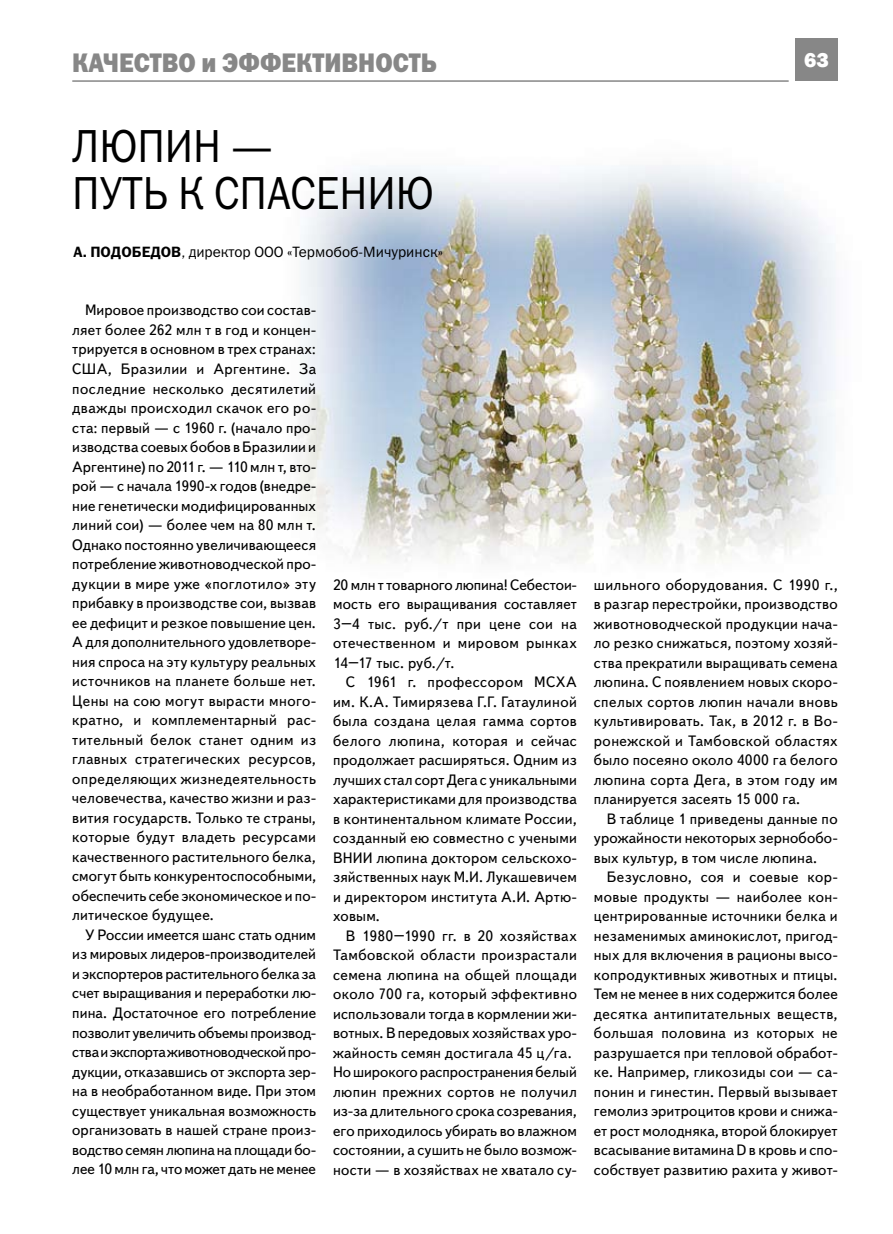
<style>
.page{position:relative;width:893px;height:1234px;background:#fff}
.page>*{position:absolute;margin:0;border:0;box-sizing:border-box;transform-origin:0 0}
.t1{font:46.5px/46.5px "Franklin Gothic Book C";color:#000;scale:.9 1}
.t2{font:27px "Franklin Gothic Heavy C";color:#878787;scale:.9 1}
.t3{font:800 21px "Franklin Gothic";color:#fff}
.t4{font:15px/19.5px "Text Book C";letter-spacing:.015em;color:#000;text-align:justify}
.t5{font:15px "Franklin Gothic Book C";color:#000}
.s1{font-family:"Franklin Gothic Demi C"}
</style>
<div class="page">
<div style="left:795px;top:39px;width:43px;height:42px;background:#878787"></div>
<hr style="left:72px;top:80px;width:717px;height:2px;background:#878787">
<img style="left:297px;top:165px;width:539px;height:398px">
<h2 class="t2" style="left:72px;top:47px;width:407px">качество и эффективность</h2>
<h3 class="t3" style="left:804px;top:47px;width:26px">63</h3>
<h1 class="t1" style="left:72px;top:122px;width:331px">ЛЮПИН — путь к спасению</h1>
<p class="t5" style="left:74px;top:244px;width:371px"><span class="s1">А. ПОДОБЕДОВ</span>, директор ООО «Термобоб-Мичуринск»</p>
<p class="t4" style="left:72px;top:301px;width:245px;text-indent:13px">Мировое производство сои состав&shy;ляет более 262 млн т в год и концен&shy;трируется в основном в трех странах:<br>США, Бразилии и Аргентине. За последние несколько десятилетий дважды происходил скачок его ро&shy;ста: первый — с 1960 г. (начало про&shy;изводства соевых бобов в Бразилии и Аргентине) по 2011 г. — 110 млн т, вто&shy;рой — с начала 1990-х годов (внедре&shy;ние генетически модифицированных линий сои) — более чем на 80 млн т.<br>Однако постоянно увеличивающееся потребление животноводческой про&shy;дукции в мире уже «поглотило» эту прибавку в производстве сои, вызвав ее дефицит и резкое повышение цен.<br>А для дополнительного удовлетворе&shy;ния спроса на эту культуру реальных источников на планете больше нет.<br>Цены на сою могут вырасти много&shy;кратно, и комплементарный рас&shy;тительный белок станет одним из главных стратегических ресурсов, определяющих жизнедеятельность человечества, качество жизни и раз&shy;вития государств. Только те страны, которые будут владеть ресурсами качественного растительного белка, смогут быть конкурентоспособными, обеспечить себе экономическое и по&shy;литическое будущее.</p>
<p class="t4" style="left:72px;top:925px;width:245px;text-indent:13px">У России имеется шанс стать одним из мировых лидеров-производителей и экспортеров растительного белка за счет выращивания и переработки лю&shy;пина. Достаточное его потребление позволит увеличить объемы производ&shy;ства и экспорта животноводческой про&shy;дукции, отказавшись от экспорта зер&shy;на в необработанном виде. При этом существует уникальная возможность организовать в нашей стране произ&shy;водство семян люпина на площади бо&shy;лее 10 млн га, что может дать не менее</p>
<p class="t4" style="left:333px;top:574px;width:245px">20 млн т товарного люпина! Себестои&shy;мость его выращивания составляет 3–4 тыс. руб./т при цене сои на отечественном и мировом рынках 14–17 тыс. руб./т.</p>
<p class="t4" style="left:333px;top:672px;width:245px;text-indent:13px">С 1961 г. профессором МСХА им. К.А. Тимирязева Г.Г. Гатаулиной была создана целая гамма сортов белого люпина, которая и сейчас продолжает расширяться. Одним из лучших стал сорт Дега с уникальными характеристиками для производства в континентальном климате России, созданный ею совместно с учеными ВНИИ люпина доктором сельскохо&shy;зяйственных наук М.И. Лукашевичем и директором института А.И. Артю&shy;ховым.</p>
<p class="t4" style="left:333px;top:925px;width:245px;text-align:left;text-indent:13px">В 1980–1990 гг. в 20 хозяйствах Тамбовской области произрастали семена люпина на общей площади около 700 га, который эффективно использовали тогда в кормлении жи&shy;вотных. В передовых хозяйствах уро&shy;жайность семян достигала 45 ц/га.<br>Но широкого распространения белый люпин прежних сортов не получил из-за длительного срока созревания, его приходилось убирать во влажном состоянии, а сушить не было возмож&shy;ности — в хозяйствах не хватало су-</p>
<p class="t4" style="left:594px;top:574px;width:245px">шильного оборудования. С 1990 г., в разгар перестройки, производство животноводческой продукции нача&shy;ло резко снижаться, поэтому хозяй&shy;ства прекратили выращивать семена люпина. С появлением новых скоро&shy;спелых сортов люпин начали вновь культивировать. Так, в 2012 г. в Во&shy;ронежской и Тамбовской областях было посеяно около 4000 га белого люпина сорта Дега, в этом году им планируется засеять 15 000 га.</p>
<p class="t4" style="left:594px;top:808px;width:245px;text-indent:13px">В таблице 1 приведены данные по урожайности некоторых зернобобо&shy;вых культур, в том числе люпина.</p>
<p class="t4" style="left:594px;top:867px;width:245px;text-indent:13px">Безусловно, соя и соевые кор&shy;мовые продукты — наиболее кон&shy;центрированные источники белка и незаменимых аминокислот, пригод&shy;ных для включения в рационы высо&shy;копродуктивных животных и птицы.<br>Тем не менее в них содержится более десятка антипитательных веществ, большая половина из которых не разрушается при тепловой обработ&shy;ке. Например, гликозиды сои — са&shy;понин и гинестин. Первый вызывает гемолиз эритроцитов крови и снижа&shy;ет рост молодняка, второй блокирует всасывание витамина D в кровь и спо&shy;собствует развитию рахита у живот-</p>
</div>
